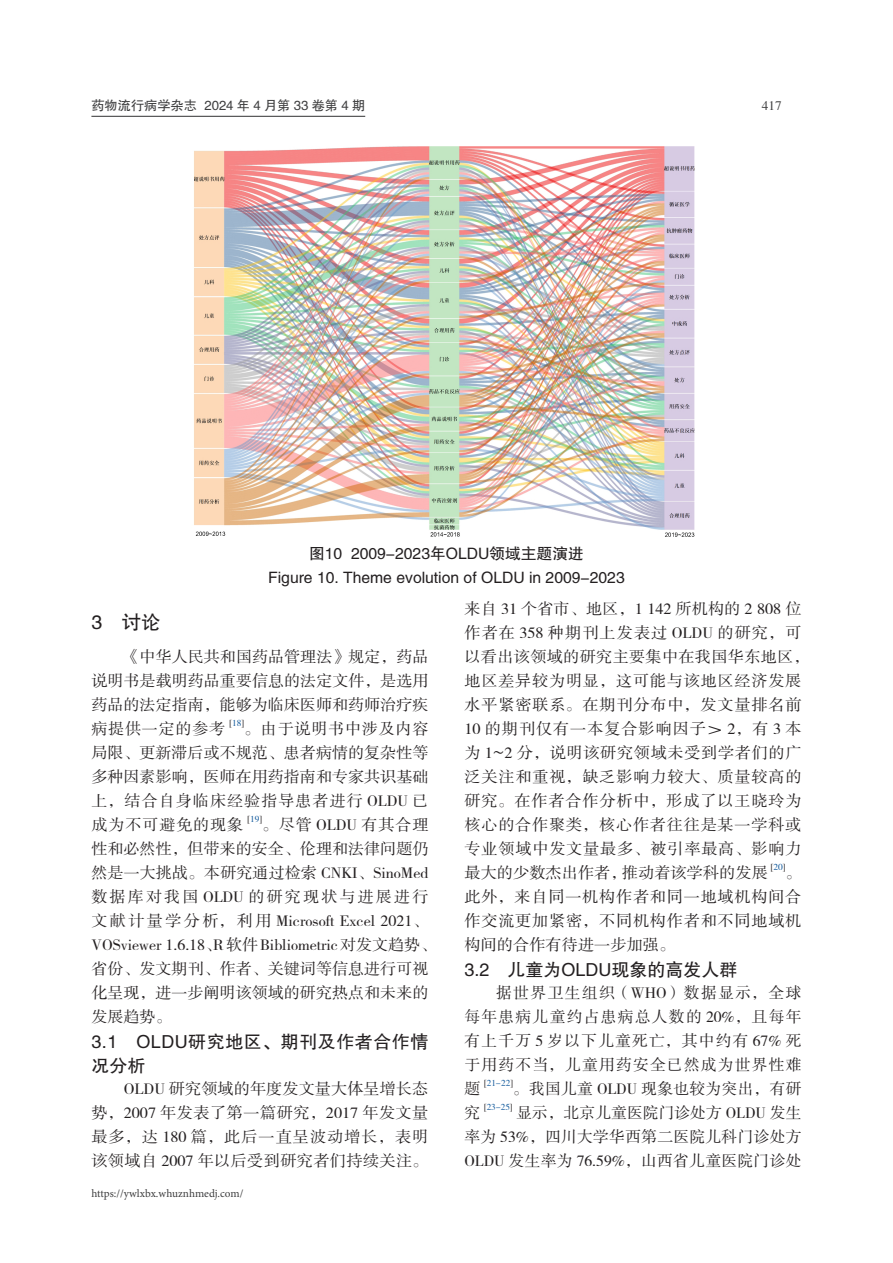
<style>
.page{position:relative;width:893px;height:1263px;background:#fff}
.page>*{position:absolute;margin:0;border:0;box-sizing:border-box;transform-origin:0 0}
._12_正文一级标题{font:19.5px "FZHTK GBK1 0";color:#231f20}
._13_正文二级标题{font:18px/24px "FZHTK GBK1 0";letter-spacing:.03em;color:#231f20}
._13_正文二级标题-2{font:18px "FZHTK GBK1 0";color:#231f20}
._11_正文{font:15.75px/24px "FZSSK GBK1 0";letter-spacing:.02em;color:#231f20;text-align:justify}
._11_正文-2{font:15.75px/24px "FZSSK GBK1 0";letter-spacing:.045em;color:#231f20}
._11_正文-3{font:15.75px/24px "FZSSK GBK1 0";color:#231f20}
._15_图表名{font:15.75px "FZHTK GBK1 0";color:#231f20}
.t1{font:13.2px "FZHTK GBK1 0";color:#3e3e3f}
.t2{font:13.2px "FZSSK GBK1 0";color:#3e3e3f}
.t3{font:11.25px "Minion Pro";color:#3e3e3f}
._11_正文-4{font:9.15px "FZSSK GBK1 0";color:#175d9e}
._11_正文-5{font:9.15px "FZSSK GBK1 0";color:#231f20}
.s1{color:#175d9e}
.s2{font-family:"Cambria Math"}
.s3{color:#231f20}
</style>
<div class="page">
<hr style="left:91px;top:116px;width:274px;height:1px;background:#3e3e3f">
<img style="left:194px;top:146px;width:501px;height:391px">
<p class="t1" style="left:91px;top:98px;width:275px">药物流行病学杂志 2024 年 4 月第 33 卷第 4 期</p>
<p class="t2" style="left:762px;top:98px;width:21px">417</p>
<p class="_15_图表名" style="left:309px;top:545px;width:276px">图10 2009-2023年OLDU领域主题演进</p>
<p class="_15_图表名" style="left:268px;top:569px;width:358px">Figure 10. Theme evolution of OLDU in 2009-2023</p>
<p class="_12_正文一级标题" style="left:91px;top:611px;width:71px">3 讨论</p>
<p class="_11_正文" style="left:91px;top:645px;width:339px;text-indent:32px">《中华人民共和国药品管理法》规定，药品说明书是载明药品重要信息的法定文件，是选用药品的法定指南，能够为临床医师和药师治疗疾病提供一定的参考</p>
<p class="_11_正文-5" style="left:230px;top:718px;width:16px">[<span class="s1">18</span>]</p>
<p class="_11_正文" style="left:91px;top:717px;width:339px;text-indent:153px">。由于说明书中涉及内容局限、更新滞后或不规范、患者病情的复杂性等多种因素影响，医师在用药指南和专家共识基础上，结合自身临床经验指导患者进行 OLDU 已成为不可避免的现象</p>
<p class="_11_正文-5" style="left:248px;top:814px;width:16px">[<span class="s1">19</span>]</p>
<p class="_11_正文-3" style="left:91px;top:813px;width:346px;text-indent:171px">。尽管 OLDU 有其合理性和必然性，但带来的安全、伦理和法律问题仍然是一大挑战。本研究通过检索 CNKI、SinoMed数据库对我国 OLDU 的研究现状与进展进行文献计量学分析，利用 Microsoft Excel 2021、<br>VOSviewer 1.6.18、R 软件 Bibliometric 对发文趋势、省份、发文期刊、作者、关键词等信息进行可视化呈现，进一步阐明该领域的研究热点和未来的发展趋势。</p>
<p class="_13_正文二级标题" style="left:91px;top:1030px;width:338px">3.1 OLDU研究地区、期刊及作者合作情况分析</p>
<p class="_11_正文" style="left:91px;top:1077px;width:339px;text-indent:32px">OLDU 研究领域的年度发文量大体呈增长态势，2007 年发表了第一篇研究，2017 年发文量最多，达 180 篇，此后一直呈波动增长，表明该领域自 2007 年以后受到研究者们持续关注。</p>
<p class="t3" style="left:91px;top:1185px;width:154px">https://ywlxbx.whuznhmedj.com/</p>
<p class="_11_正文-2" style="left:464px;top:597px;width:347px">来自 31 个省市、地区，1 142 所机构的 2 808 位作者在 358 种期刊上发表过 OLDU 的研究，可以看出该领域的研究主要集中在我国华东地区，地区差异较为明显，这可能与该地区经济发展水平紧密联系。在期刊分布中，发文量排名前<br>10 的期刊仅有一本复合影响因子＞ 2，有 3 本为 1<span class="s2">~</span>2 分，说明该研究领域未受到学者们的广泛关注和重视，缺乏影响力较大、质量较高的研究。在作者合作分析中，形成了以王晓玲为核心的合作聚类，核心作者往往是某一学科或专业领域中发文量最多、被引率最高、影响力最大的少数杰出作者，推动着该学科的发展</p>
<p class="_11_正文-5" style="left:771px;top:862px;width:16px">[<span class="s1">20</span>]</p>
<p class="_11_正文" style="left:464px;top:861px;width:339px;text-indent:321px">。此外，来自同一机构作者和同一地域机构间合作交流更加紧密，不同机构作者和不同地域机构间的合作有待进一步加强。</p>
<p class="_13_正文二级标题-2" style="left:464px;top:959px;width:274px">3.2 儿童为OLDU现象的高发人群</p>
<p class="_11_正文" style="left:464px;top:981px;width:339px;text-indent:32px">据世界卫生组织（WHO）数据显示，全球每年患病儿童约占患病总人数的 20%，且每年有上千万 5 岁以下儿童死亡，其中约有 67% 死于用药不当，儿童用药安全已然成为世界性难题</p>
<p class="_11_正文-4" style="left:484px;top:1078px;width:30px"><span class="s3">[</span>21-22<span class="s3">]</span></p>
<p class="_11_正文" style="left:513px;top:1077px;width:290px">。我国儿童 OLDU 现象也较为突出，有研</p>
<p class="_11_正文" style="left:464px;top:1101px;width:17px">究</p>
<p class="_11_正文-4" style="left:484px;top:1102px;width:30px"><span class="s3">[</span>23-25<span class="s3">]</span></p>
<p class="_11_正文" style="left:464px;top:1101px;width:339px;text-indent:52px">显示，北京儿童医院门诊处方 OLDU 发生率为 53%，四川大学华西第二医院儿科门诊处方OLDU 发生率为 76.59%，山西省儿童医院门诊处</p>
</div>
